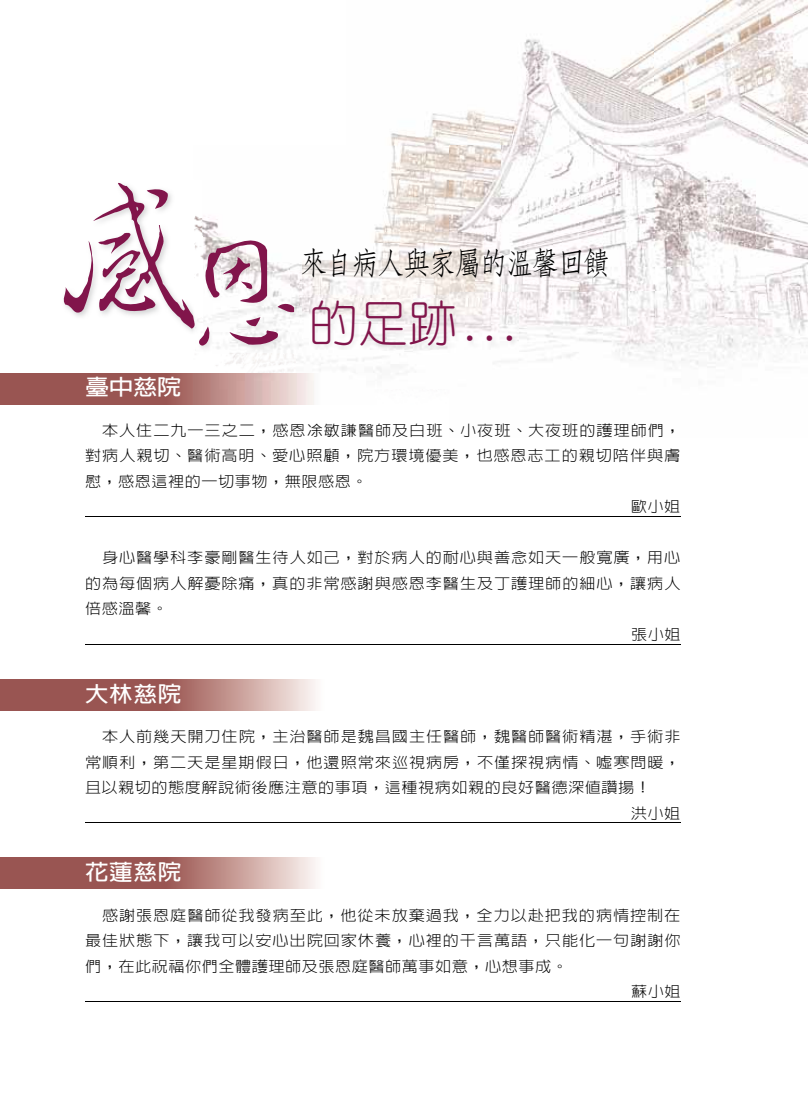
<style>
.page{position:relative;width:808px;height:1106px;background:#fff}
.page>*{position:absolute;margin:0;border:0;box-sizing:border-box;transform-origin:0 0}
.t1{font:300 49.65px "Yen Round";color:#81154b}
.t2{font:500 31.8px "Nan Sung";letter-spacing:-.1em;color:#000;scale:.9 1}
.t3{font:700 21.6px "Lin Gothic";letter-spacing:.03em;color:#fff;scale:1.09 1}
.t4{font:700 21.6px "Lin Gothic";letter-spacing:.03em;color:#fff;scale:1.11 1}
.t5{font:300 14.85px "Lin Gothic";letter-spacing:.055em;color:#000;scale:1.09 1}
.t6{font:300 14.85px "Lin Gothic";letter-spacing:.03em;color:#000;scale:1.09 1}
.s1{font-family:"Microsoft Jheng Hei";font-weight:400}
</style>
<div class="page">
<img style="left:391px;top:0;width:417px;height:146px">
<img style="left:374px;top:146px;width:75px;height:97px">
<img style="left:449px;top:146px;width:359px;height:223px">
<img style="left:296px;top:243px;width:153px;height:162px">
<img style="left:193px;top:353px;width:51px;height:52px">
<img style="left:244px;top:353px;width:52px;height:52px">
<img style="left:310px;top:298px;width:209px;height:54px">
<img style="left:201px;top:243px;width:101px;height:110px">
<svg style="left:63px;top:182px;width:231px;height:165px"></svg>
<div style="left:0;top:373px;width:193px;height:31px;background:linear-gradient(to right,#97524f,#9e5b58)"></div>
<img style="left:193px;top:373px;width:183px;height:31px">
<svg style="left:0;top:679px;width:316px;height:31px;background:#b07976"></svg>
<svg style="left:0;top:857px;width:316px;height:31px;background:#b07976"></svg>
<hr style="left:85px;top:516px;width:595px;height:1px;background:#000">
<hr style="left:85px;top:644px;width:595px;height:1px;background:#000">
<hr style="left:85px;top:822px;width:595px;height:1px;background:#000">
<hr style="left:85px;top:1001px;width:595px;height:1px;background:#000">
<h2 class="t2" style="left:300px;top:247px;width:348px">來自病人與家屬的溫馨回饋</h2>
<h1 class="t1" style="left:309px;top:298px;width:215px">的足跡...</h1>
<h3 class="t4" style="left:85px;top:376px;width:88px">臺中慈院</h3>
<p class="t5" style="left:102px;top:423px;width:532px">本人住二九一三之二，感恩<span class="s1">凃</span>敏謙醫師及白班、小夜班、大夜班的護理師們，</p>
<p class="t5" style="left:85px;top:448px;width:547px">對病人親切、醫術高明、愛心照顧，院方環境優美，也感恩志工的親切陪伴與膚</p>
<p class="t6" style="left:85px;top:474px;width:261px">慰，感恩這裡的一切事物，無限感恩。</p>
<p class="t5" style="left:631px;top:499px;width:47px">歐小姐</p>
<p class="t5" style="left:102px;top:550px;width:532px">身心醫學科李豪剛醫生待人如己，對於病人的耐心與善念如天一般寬廣，用心</p>
<p class="t5" style="left:85px;top:576px;width:548px">的為每個病人解憂除痛，真的非常感謝與感恩李醫生及丁護理師的細心，讓病人</p>
<p class="t5" style="left:85px;top:601px;width:77px">倍感溫馨。</p>
<p class="t5" style="left:631px;top:627px;width:47px">張小姐</p>
<h3 class="t3" style="left:85px;top:682px;width:90px">大林慈院</h3>
<p class="t5" style="left:102px;top:729px;width:532px">本人前幾天開刀住院，主治醫師是魏昌國主任醫師，魏醫師醫術精湛，手術非</p>
<p class="t5" style="left:85px;top:754px;width:547px">常順利，第二天是星期假日，他還照常來巡視病房，不僅探視病情、噓寒問暖，</p>
<p class="t6" style="left:85px;top:780px;width:521px">且以親切的態度解說術後應注意的事項，這種視病如親的良好醫德深值讚揚！</p>
<p class="t5" style="left:631px;top:805px;width:47px">洪小姐</p>
<h3 class="t3" style="left:85px;top:861px;width:90px">花蓮慈院</h3>
<p class="t5" style="left:102px;top:907px;width:532px">感謝張恩庭醫師從我發病至此，他從未放棄過我，全力以赴把我的病情控制在</p>
<p class="t5" style="left:85px;top:933px;width:548px">最佳狀態下，讓我可以安心出院回家休養，心裡的千言萬語，只能化一句謝謝你</p>
<p class="t6" style="left:85px;top:958px;width:444px">們，在此祝福你們全體護理師及張恩庭醫師萬事如意，心想事成。</p>
<p class="t5" style="left:631px;top:984px;width:47px">蘇小姐</p>
</div>
